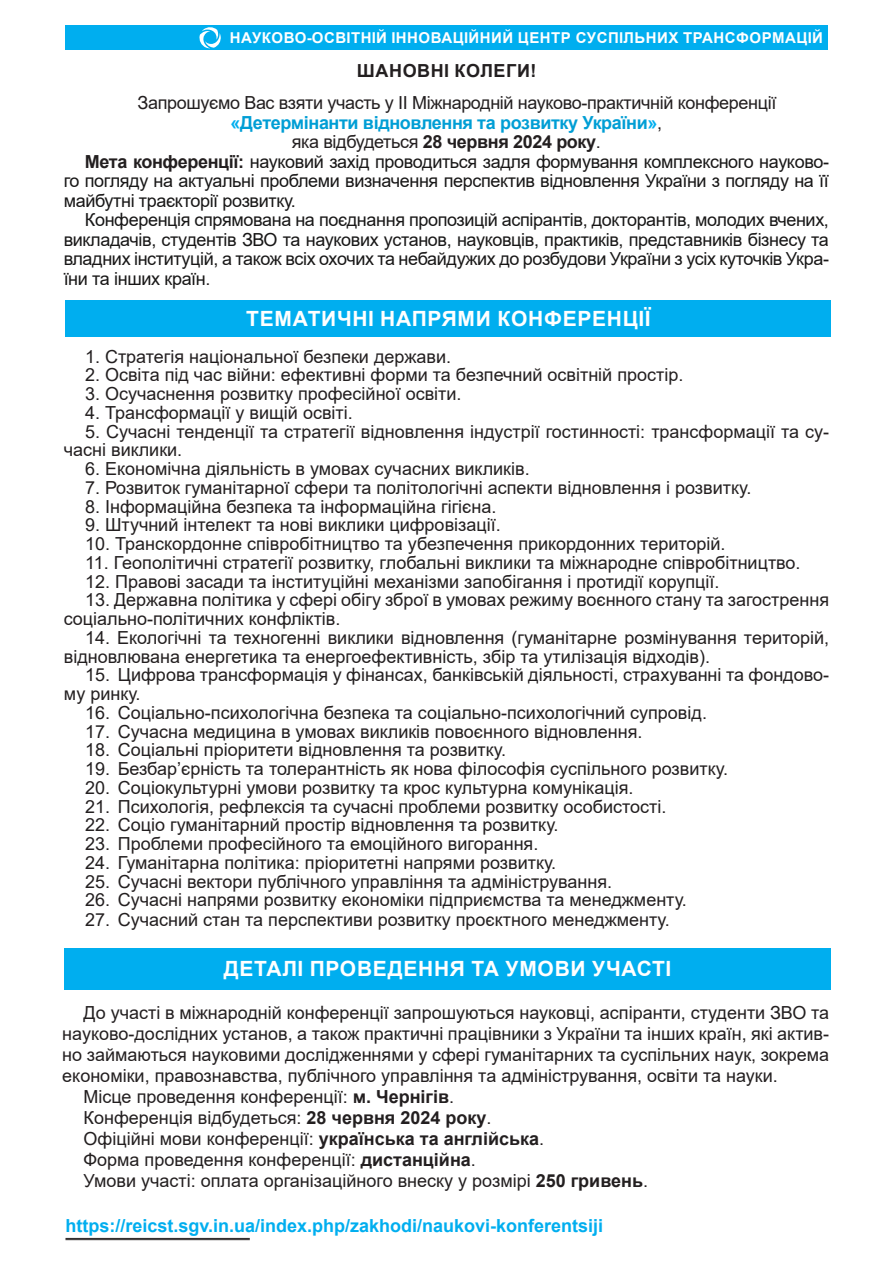
<style>
.page{position:relative;width:893px;height:1263px;background:#fff}
.page>*{position:absolute;margin:0;border:0;box-sizing:border-box;transform-origin:0 0}
.Колонтитул{font:700 21px "Arial";letter-spacing:.035em;color:#fff}
.Основний_текст_статті_Укр{font:18px/18.8px "Arial";color:#231f20}
.Основний_текст_статті_Укр-2{font:18px/19.5px "Arial";letter-spacing:-.02em;color:#181717;text-align:justify}
.Основний_текст_статті_Укр-3{font:18px "Arial";letter-spacing:-.02em;color:#231f20}
.t1{font:700 18px "Arial";color:#00aeef}
.Основний_текст_статті_Укр-4{font:700 18px "Arial";letter-spacing:-.02em;color:#009ed5}
.Основний_текст_статті_Укр-5{font:700 18px "Arial";letter-spacing:-.02em;color:#231f20}
.Назва_статті_Укр{font:700 18px "Arial";letter-spacing:.035em;color:#231f20}
.t2{font:700 15px "Arial";letter-spacing:.035em;color:#fff}
.s1{color:#00aeef}
.s2{font-weight:400;color:#231f20}
.s3{font-weight:400}
.s4{font-weight:700;color:#231f20}
.s5{color:#231f20}
.s6{font-weight:700}
</style>
<div class="page">
<div style="left:65px;top:26px;width:762px;height:24px;background:#00aeef"></div>
<svg style="left:199px;top:27px;width:22px;height:21px"></svg>
<hr style="left:65px;top:1238px;width:185px;height:1px;background:#231f20">
<hr style="left:65px;top:1239px;width:185px;height:1px;background:#231f20">
<div style="left:65px;top:300px;width:766px;height:37px;background:#00aeef"></div>
<div style="left:64px;top:948px;width:766px;height:41px;background:#00aeef"></div>
<p class="t2" style="left:230px;top:27px;width:594px">НАУКОВО-ОСВІТНІЙ ІННОВАЦІЙНИЙ ЦЕНТР СУСПІЛЬНИХ ТРАНСФОРМАЦІЙ</p>
<p class="Назва_статті_Укр" style="left:357px;top:58px;width:181px">ШАНОВНІ КОЛЕГИ!</p>
<p class="Основний_текст_статті_Укр-3" style="left:138px;top:90px;width:640px">Запрошуємо Вас взяти участь у II Міжнародній науково-практичній конференції</p>
<p class="Основний_текст_статті_Укр-4" style="left:231px;top:110px;width:433px"><span class="s1">«</span>Детермінанти відновлення та розвитку України<span class="s1">»</span><span class="s2">,</span></p>
<p class="Основний_текст_статті_Укр-5" style="left:292px;top:129px;width:311px"><span class="s3">яка відбудеться</span> 28 червня 2024 року<span class="s3">.</span></p>
<p class="Основний_текст_статті_Укр-2" style="left:64px;top:151px;width:767px;text-indent:21px"><span class="s4">Мета конференції:</span> науковий захід проводиться задля формування комплексного науково&shy;го погляду на актуальні проблеми визначення перспектив відновлення України з погляду на її майбутні траєкторії розвитку.</p>
<p class="Основний_текст_статті_Укр-2" style="left:64px;top:210px;width:767px;text-indent:21px">Конференція спрямована на поєднання пропозицій аспірантів, докторантів, молодих вчених, викладачів, студентів ЗВО та наукових установ, науковців, практиків, представників бізнесу та владних інституцій, а також всіх охочих та небайдужих до розбудови України з усіх куточків Укра&shy;їни та інших країн<span class="s5">.</span></p>
<p class="Колонтитул" style="left:246px;top:304px;width:406px">ТЕМАТИЧНІ НАПРЯМИ КОНФЕРЕНЦІЇ</p>
<p class="Основний_текст_статті_Укр" style="left:85px;top:347px;width:368px">1. Стратегія національної безпеки держави.</p>
<p class="Основний_текст_статті_Укр" style="left:85px;top:366px;width:600px">2. Освіта під час війни: ефективні форми та безпечний освітній простір.</p>
<p class="Основний_текст_статті_Укр" style="left:85px;top:384px;width:378px">3. Осучаснення розвитку професійної освіти.</p>
<p class="Основний_текст_статті_Укр" style="left:85px;top:403px;width:269px">4. Трансформації у вищій освіті.</p>
<p class="Основний_текст_статті_Укр" style="left:64px;top:422px;width:767px;text-indent:21px">5. Сучасні тенденції та стратегії відновлення індустрії гостинності: трансформації та су&shy;часні виклики.</p>
<p class="Основний_текст_статті_Укр" style="left:85px;top:459px;width:446px">6. Економічна діяльність в умовах сучасних викликів.</p>
<p class="Основний_текст_статті_Укр" style="left:85px;top:478px;width:668px">7. Розвиток гуманітарної сфери та політологічні аспекти відновлення і розвитку.</p>
<p class="Основний_текст_статті_Укр" style="left:85px;top:497px;width:413px">8. Інформаційна безпека та інформаційна гігієна.</p>
<p class="Основний_текст_статті_Укр" style="left:85px;top:516px;width:417px">9. Штучний інтелект та нові виклики цифровізації.</p>
<p class="Основний_текст_статті_Укр" style="left:85px;top:534px;width:642px">10. Транскордонне співробітництво та убезпечення прикордонних територій.</p>
<p class="Основний_текст_статті_Укр" style="left:85px;top:553px;width:717px">11. Геополітичні стратегії розвитку, глобальні виклики та міжнародне співробітництво.</p>
<p class="Основний_текст_статті_Укр" style="left:85px;top:572px;width:636px">12. Правові засади та інституційні механізми запобігання і протидії корупції.</p>
<p class="Основний_текст_статті_Укр" style="left:64px;top:591px;width:767px;text-indent:21px">13. Державна політика у сфері обігу зброї в умовах режиму воєнного стану та загострення соціально-політичних конфліктів.</p>
<p class="Основний_текст_статті_Укр" style="left:64px;top:628px;width:767px;text-indent:21px">14. Екологічні та техногенні виклики відновлення (гуманітарне розмінування територій, відновлювана енергетика та енергоефективність, збір та утилізація відходів).</p>
<p class="Основний_текст_статті_Укр" style="left:64px;top:666px;width:767px;text-indent:21px">15. Цифрова трансформація у фінансах, банківській діяльності, страхуванні та фондово&shy;му ринку.</p>
<p class="Основний_текст_статті_Укр" style="left:85px;top:703px;width:623px">16. Соціально-психологічна безпека та соціально-психологічний супровід.</p>
<p class="Основний_текст_статті_Укр" style="left:85px;top:722px;width:559px">17. Сучасна медицина в умовах викликів повоєнного відновлення.</p>
<p class="Основний_текст_статті_Укр" style="left:85px;top:741px;width:423px">18. Соціальні пріоритети відновлення та розвитку.</p>
<p class="Основний_текст_статті_Укр" style="left:85px;top:759px;width:644px">19. Безбар’єрність та толерантність як нова філософія суспільного розвитку.</p>
<p class="Основний_текст_статті_Укр" style="left:85px;top:778px;width:550px">20. Соціокультурні умови розвитку та крос культурна комунікація.</p>
<p class="Основний_текст_статті_Укр" style="left:85px;top:797px;width:583px">21. Психологія, рефлексія та сучасні проблеми розвитку особистості.</p>
<p class="Основний_текст_статті_Укр" style="left:85px;top:816px;width:475px">22. Соціо гуманітарний простір відновлення та розвитку.</p>
<p class="Основний_текст_статті_Укр" style="left:85px;top:834px;width:455px">23. Проблеми професійного та емоційного вигорання.</p>
<p class="Основний_текст_статті_Укр" style="left:85px;top:853px;width:473px">24. Гуманітарна політика: пріоритетні напрями розвитку.</p>
<p class="Основний_текст_статті_Укр" style="left:85px;top:872px;width:529px">25. Сучасні вектори публічного управління та адміністрування.</p>
<p class="Основний_текст_статті_Укр" style="left:85px;top:891px;width:603px">26. Сучасні напрями розвитку економіки підприємства та менеджменту.</p>
<p class="Основний_текст_статті_Укр" style="left:85px;top:910px;width:586px">27. Сучасний стан та перспективи розвитку проєктного менеджменту.</p>
<p class="Колонтитул" style="left:224px;top:954px;width:449px">ДЕТАЛІ ПРОВЕДЕННЯ ТА УМОВИ УЧАСТІ</p>
<p class="Основний_текст_статті_Укр" style="left:62px;top:1002px;width:768px;line-height:21px;text-align:justify;text-indent:21px">До участі в міжнародній конференції запрошуються науковці, аспіранти, студенти ЗВО та науково-дослідних установ, а також практичні працівники з України та інших країн, які актив&shy;но займаються науковими дослідженнями у сфері гуманітарних та суспільних наук, зокрема економіки, правознавства, публічного управління та адміністрування, освіти та науки.</p>
<p class="Основний_текст_статті_Укр" style="left:84px;top:1087px;width:372px">Місце проведення конференції: <span class="s6">м. Чернігів</span>.</p>
<p class="Основний_текст_статті_Укр" style="left:84px;top:1108px;width:409px">Конференція відбудеться: <span class="s6">28 червня 2024 року</span>.</p>
<p class="Основний_текст_статті_Укр" style="left:84px;top:1129px;width:462px">Офіційні мови конференції: <span class="s6">українська та англійська</span>.</p>
<p class="Основний_текст_статті_Укр" style="left:84px;top:1150px;width:394px">Форма проведення конференції: <span class="s6">дистанційна</span>.</p>
<p class="Основний_текст_статті_Укр" style="left:84px;top:1171px;width:566px">Умови участі: оплата організаційного внеску у розмірі <span class="s6">250 гривень</span>.</p>
<p class="t1" style="left:65px;top:1213px;width:539px">https://reicst.sgv.in.ua/index.php/zakhodi/naukovi-konferentsiji</p>
</div>
